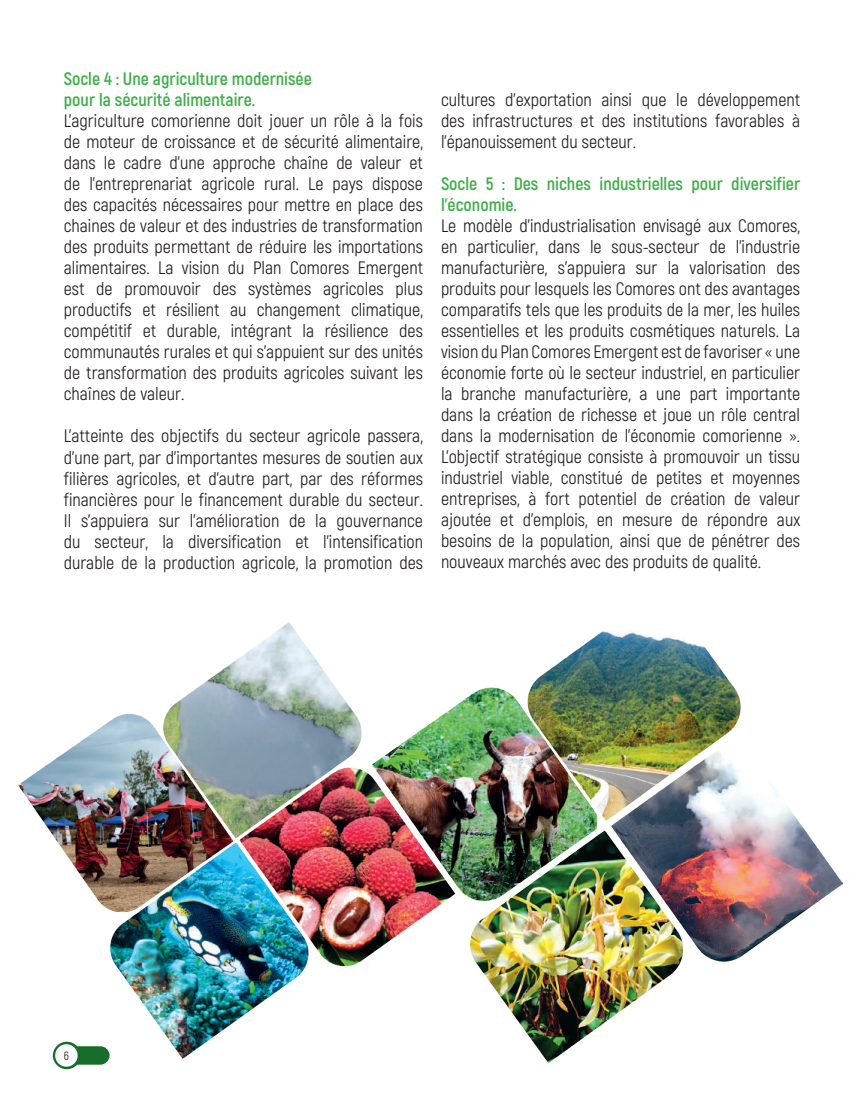
<style>
.page{position:relative;width:864px;height:1106px;background:#fff}
.page>*{position:absolute;margin:0;border:0;box-sizing:border-box;transform-origin:0 0}
.t1{font:18px/21px "Akrobat";color:#231f20;text-align:justify}
.t2{font:700 18px/21px "Akrobat";color:#40ae49}
.t3{font:12px "Akrobat";color:#231f20}
</style>
<div class="page">
<svg style="left:54px;top:1062px;width:53px;height:7px"></svg>
<div style="left:55px;top:1044px;width:23px;height:22px;background:#fff;border-radius:50%"></div>
<img style="left:18px;top:622px;width:824px;height:440px">
<p class="t2" style="left:64px;top:68px;width:249px">Socle 4 : Une agriculture modernisée pour la sécurité alimentaire.</p>
<p class="t1" style="left:64px;top:111px;width:360px">L’agriculture comorienne doit jouer un rôle à la fois de moteur de croissance et de sécurité alimentaire, dans le cadre d’une approche chaîne de valeur et de l’entreprenariat agricole rural. Le pays dispose des capacités nécessaires pour mettre en place des chaines de valeur et des industries de transformation des produits permettant de réduire les importations alimentaires. La vision du Plan Comores Emergent est de promouvoir des systèmes agricoles plus productifs et résilient au changement climatique, compétitif et durable, intégrant la résilience des communautés rurales et qui s’appuient sur des unités de transformation des produits agricoles suivant les chaînes de valeur.</p>
<p class="t1" style="left:64px;top:426px;width:360px">L’atteinte des objectifs du secteur agricole passera, d’une part, par d’importantes mesures de soutien aux filières agricoles, et d’autre part, par des réformes financières pour le financement durable du secteur.<br>Il s’appuiera sur l’amélioration de la gouvernance du secteur, la diversification et l’intensification durable de la production agricole, la promotion des</p>
<p class="t1" style="left:441px;top:89px;width:360px">cultures d’exportation ainsi que le développement des infrastructures et des institutions favorables à l’épanouissement du secteur.</p>
<p class="t2" style="left:441px;top:173px;width:360px">Socle 5 : Des niches industrielles pour diversifier l’économie.</p>
<p class="t1" style="left:441px;top:215px;width:360px">Le modèle d’industrialisation envisagé aux Comores, en particulier, dans le sous-secteur de l’industrie manufacturière, s’appuiera sur la valorisation des produits pour lesquels les Comores ont des avantages comparatifs tels que les produits de la mer, les huiles essentielles et les produits cosmétiques naturels. La vision du Plan Comores Emergent est de favoriser « une économie forte où le secteur industriel, en particulier la branche manufacturière, a une part importante dans la création de richesse et joue un rôle central dans la modernisation de l’économie comorienne ».<br>L’objectif stratégique consiste à promouvoir un tissu industriel viable, constitué de petites et moyennes entreprises, à fort potentiel de création de valeur ajoutée et d’emplois, en mesure de répondre aux besoins de la population, ainsi que de pénétrer des nouveaux marchés avec des produits de qualité.</p>
<p class="t3" style="left:64px;top:1048px;width:7px">6</p>
</div>
